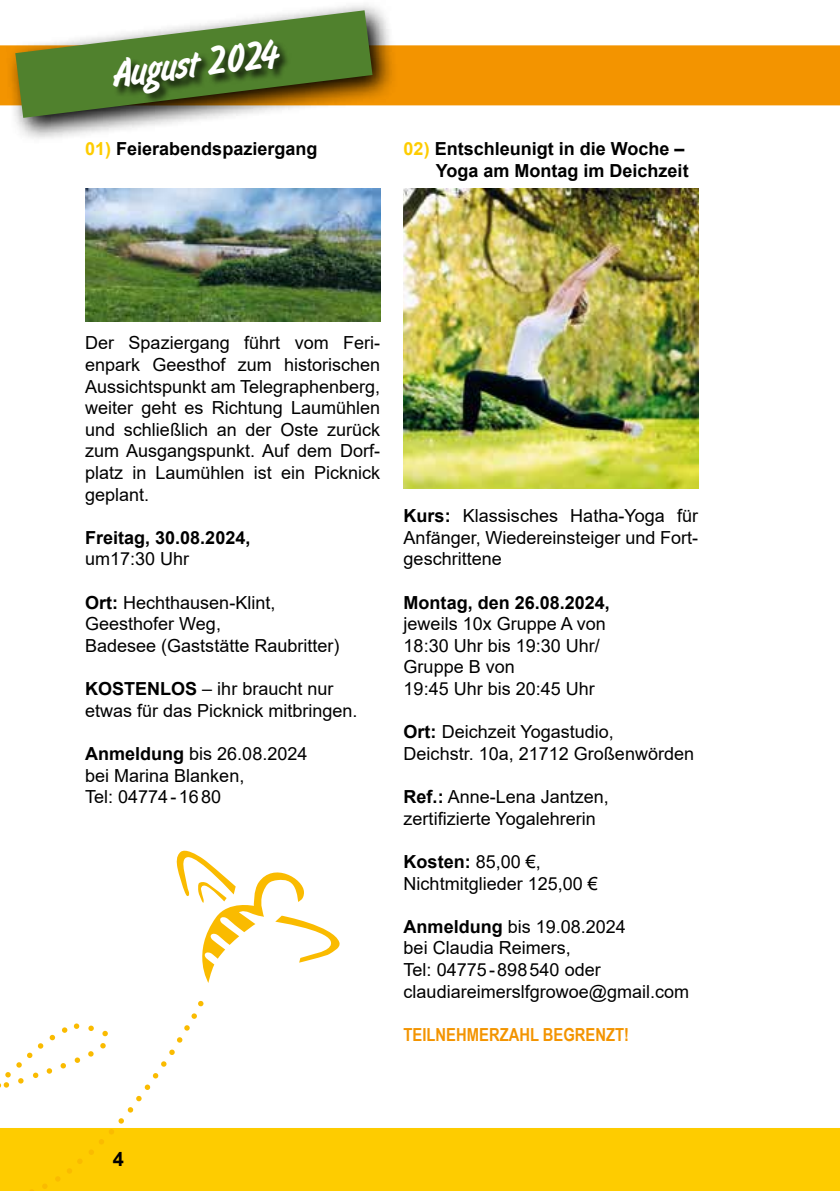
<style>
.page{position:relative;width:840px;height:1191px;background:#fff}
.page>*{position:absolute;margin:0;border:0;box-sizing:border-box;transform-origin:0 0}
.t1{font:42px "Flash D Ligh";color:#fff}
.t2{font:700 20px "Arial";color:#000}
.t3{font:18px/21.6px "Arial";color:#000}
.t4{font:700 18px/21.6px "Arial";color:#000;text-align:right}
.t5{font:700 18px "Arial Narrow";color:#f39400}
.s1{color:#fecc00}
.s2{font-weight:700}
</style>
<div class="page">
<div style="left:0;top:45px;width:839px;height:60px;background:#f39400"></div>
<div style="left:0;top:1128px;width:839px;height:63px;background:#fecc00"></div>
<img style="left:85px;top:188px;width:295px;height:133px">
<svg style="left:6px;top:5px;width:392px;height:134px"></svg>
<svg style="left:15px;top:10px;width:357px;height:108px"></svg>
<div style="left:113px;top:40px;width:178px;height:64px;background:#000;opacity:.75"></div>
<img style="left:403px;top:188px;width:295px;height:300px">
<svg style="left:176px;top:850px;width:164px;height:133px"></svg>
<svg style="left:198px;top:1000px;width:5px;height:6px"></svg>
<svg style="left:191px;top:1013px;width:6px;height:6px"></svg>
<svg style="left:184px;top:1025px;width:6px;height:5px"></svg>
<svg style="left:177px;top:1037px;width:5px;height:5px"></svg>
<svg style="left:169px;top:1049px;width:6px;height:6px"></svg>
<svg style="left:161px;top:1061px;width:5px;height:5px"></svg>
<svg style="left:153px;top:1073px;width:5px;height:5px"></svg>
<svg style="left:136px;top:1084px;width:14px;height:17px"></svg>
<svg style="left:128px;top:1107px;width:5px;height:5px"></svg>
<svg style="left:118px;top:1118px;width:6px;height:5px"></svg>
<svg style="left:55px;top:1176px;width:5px;height:5px"></svg>
<svg style="left:42px;top:1184px;width:5px;height:5px"></svg>
<svg style="left:74px;top:1023px;width:5px;height:6px"></svg>
<svg style="left:88px;top:1025px;width:6px;height:6px"></svg>
<svg style="left:102px;top:1030px;width:6px;height:6px"></svg>
<svg style="left:100px;top:1043px;width:6px;height:5px"></svg>
<svg style="left:88px;top:1051px;width:6px;height:5px"></svg>
<svg style="left:74px;top:1057px;width:6px;height:6px"></svg>
<svg style="left:0;top:1027px;width:67px;height:61px"></svg>
<svg style="left:67px;top:1129px;width:47px;height:44px"></svg>
<h1 class="t1" style="left:110px;top:50px;width:167px;rotate:-7deg">August 2024</h1>
<p class="t4" style="left:85px;top:138px;width:234px"><span class="s1">01)</span> Feierabendspaziergang</p>
<p class="t4" style="left:403px;top:138px;width:286px"><span class="s1">02)</span> Entschleunigt in die Woche –<br>Yoga am Montag im Deichzeit</p>
<p class="t3" style="left:85px;top:332px;width:296px;text-align:justify">Der Spaziergang führt vom Feri&shy;enpark Geesthof zum historischen Aussichtspunkt am Telegraphenberg, weiter geht es Richtung Laumühlen und schließlich an der Oste zurück zum Ausgangspunkt. Auf dem Dorf&shy;platz in Laumühlen ist ein Picknick geplant.</p>
<p class="t4" style="left:85px;top:527px;width:167px">Freitag, 30.08.2024,</p>
<p class="t3" style="left:85px;top:548px;width:106px">um17:30 Uhr</p>
<p class="t3" style="left:85px;top:591px;width:256px"><span class="s2">Ort:</span> Hechthausen-Klint,<br>Geesthofer Weg,<br>Badesee (Gaststätte Raubritter)</p>
<p class="t3" style="left:85px;top:678px;width:274px"><span class="s2">KOSTENLOS</span> – ihr braucht nur etwas für das Picknick mitbringen.</p>
<p class="t3" style="left:85px;top:742px;width:224px"><span class="s2">Anmeldung</span> bis 26.08.2024 bei Marina Blanken,<br>Tel: 04774-1680</p>
<p class="t3" style="left:403px;top:505px;width:296px;text-align:justify"><span class="s2">Kurs:</span> Klassisches Hatha-Yoga für Anfänger, Wiedereinsteiger und Fort&shy;geschrittene</p>
<p class="t4" style="left:403px;top:592px;width:208px">Montag, den 26.08.2024,</p>
<p class="t3" style="left:403px;top:613px;width:204px">jeweils 10x Gruppe A von<br>18:30 Uhr bis 19:30 Uhr/<br>Gruppe B von<br>19:45 Uhr bis 20:45 Uhr</p>
<p class="t3" style="left:403px;top:721px;width:292px"><span class="s2">Ort:</span> Deichzeit Yogastudio,<br>Deichstr. 10a, 21712 Großenwörden</p>
<p class="t3" style="left:403px;top:786px;width:207px"><span class="s2">Ref.:</span> Anne-Lena Jantzen, zertifizierte Yogalehrerin</p>
<p class="t3" style="left:403px;top:850px;width:196px"><span class="s2">Kosten:</span> 85,00 €,<br>Nichtmitglieder 125,00 €</p>
<p class="t3" style="left:403px;top:915px;width:287px"><span class="s2">Anmeldung</span> bis 19.08.2024<br>bei Claudia Reimers,<br>Tel: 04775-898540 oder claudiareimerslfgrowoe@gmail.com</p>
<p class="t5" style="left:403px;top:1020px;width:227px">TEILNEHMERZAHL BEGRENZT!</p>
<p class="t2" style="left:113px;top:1145px;width:13px">4</p>
</div>
